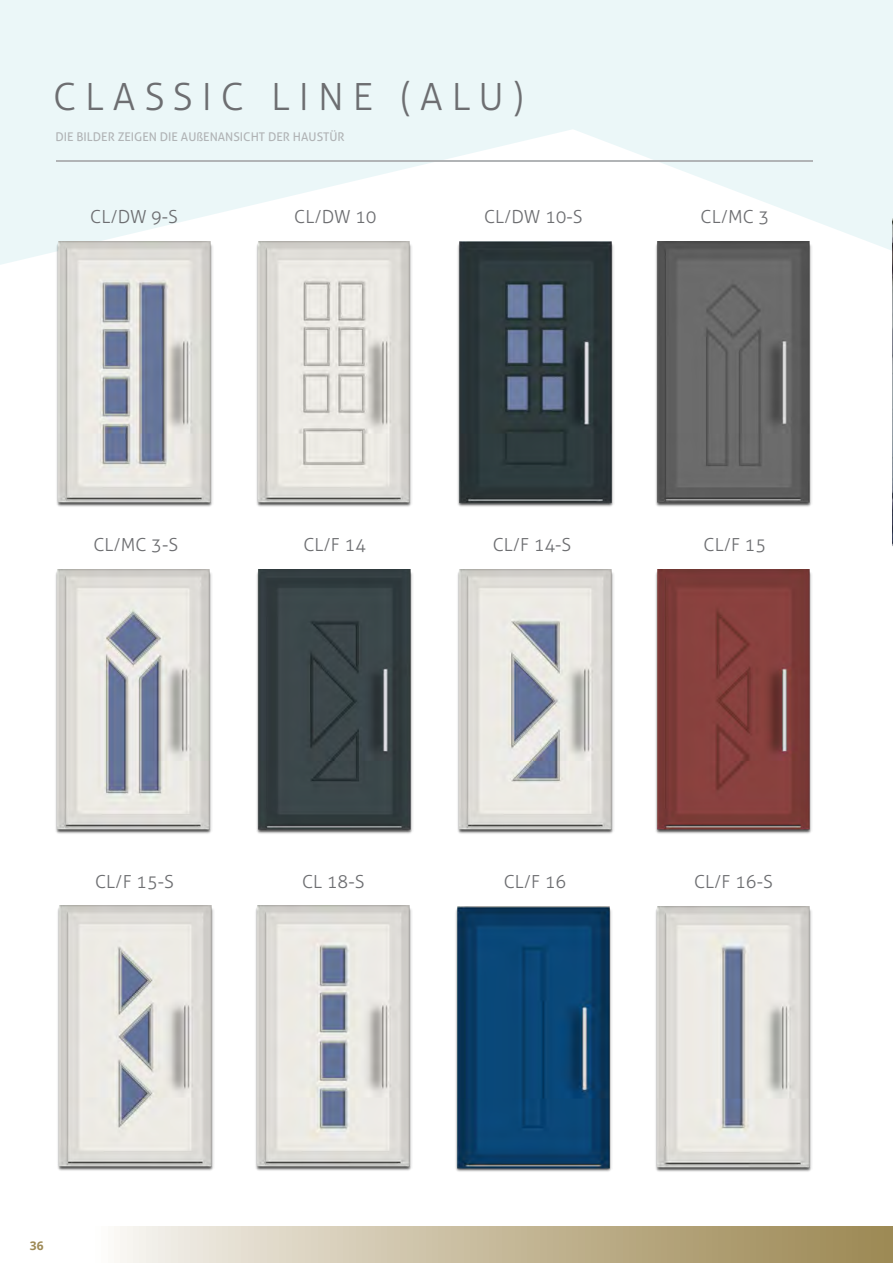
<style>
.page{position:relative;width:893px;height:1263px;background:#fff}
.page>*{position:absolute;margin:0;border:0;box-sizing:border-box;transform-origin:0 0}
.t1{font:300 37.5px "Aller";letter-spacing:.24em;color:#6d6e71}
.t2{font:300 18px "Aller";color:#6d6e71}
.t3{font:12px "Aller";color:#b1b4b6}
.t4{font:700 12px "Open Sans";color:#9d8955}
</style>
<div class="page">
<svg style="left:0;top:0;width:893px;height:265px;fill:#ebf7f8"></svg>
<div style="left:82px;top:1227px;width:811px;height:36px;background:linear-gradient(to right,#f9f7f4,#99844d)"></div>
<img style="left:892px;top:179px;width:1px;height:367px">
<img style="left:255px;top:242px;width:158px;height:265px">
<img style="left:55px;top:569px;width:157px;height:265px">
<img style="left:654px;top:242px;width:158px;height:265px">
<img style="left:256px;top:569px;width:157px;height:265px">
<img style="left:457px;top:569px;width:157px;height:265px">
<img style="left:655px;top:569px;width:157px;height:265px">
<img style="left:57px;top:906px;width:157px;height:265px">
<img style="left:255px;top:906px;width:157px;height:265px">
<img style="left:455px;top:906px;width:157px;height:266px">
<img style="left:655px;top:906px;width:157px;height:266px">
<hr style="left:56px;top:160px;width:757px;height:2px;background:#b1b4b6">
<img style="left:457px;top:242px;width:158px;height:265px">
<img style="left:55px;top:242px;width:158px;height:265px">
<h1 class="t1" style="left:53px;top:74px;width:472px">CLASSIC LINE (ALU)</h1>
<p class="t3" style="left:56px;top:130px;width:291px">DIE BILDER ZEIGEN DIE AUßENANSICHT DER HAUSTÜR</p>
<p class="t2" style="left:90px;top:206px;width:89px">CL/DW 9-S</p>
<p class="t2" style="left:294px;top:206px;width:84px">CL/DW 10</p>
<p class="t2" style="left:484px;top:206px;width:100px">CL/DW 10-S</p>
<p class="t2" style="left:701px;top:206px;width:70px">CL/MC 3</p>
<p class="t2" style="left:93px;top:534px;width:86px">CL/MC 3-S</p>
<p class="t2" style="left:303px;top:534px;width:64px">CL/F 14</p>
<p class="t2" style="left:493px;top:534px;width:80px">CL/F 14-S</p>
<p class="t2" style="left:704px;top:534px;width:64px">CL/F 15</p>
<p class="t2" style="left:95px;top:870px;width:80px">CL/F 15-S</p>
<p class="t2" style="left:302px;top:870px;width:64px">CL 18-S</p>
<p class="t2" style="left:504px;top:871px;width:64px">CL/F 16</p>
<p class="t2" style="left:694px;top:871px;width:80px">CL/F 16-S</p>
<p class="t4" style="left:30px;top:1237px;width:15px">36</p>
</div>
